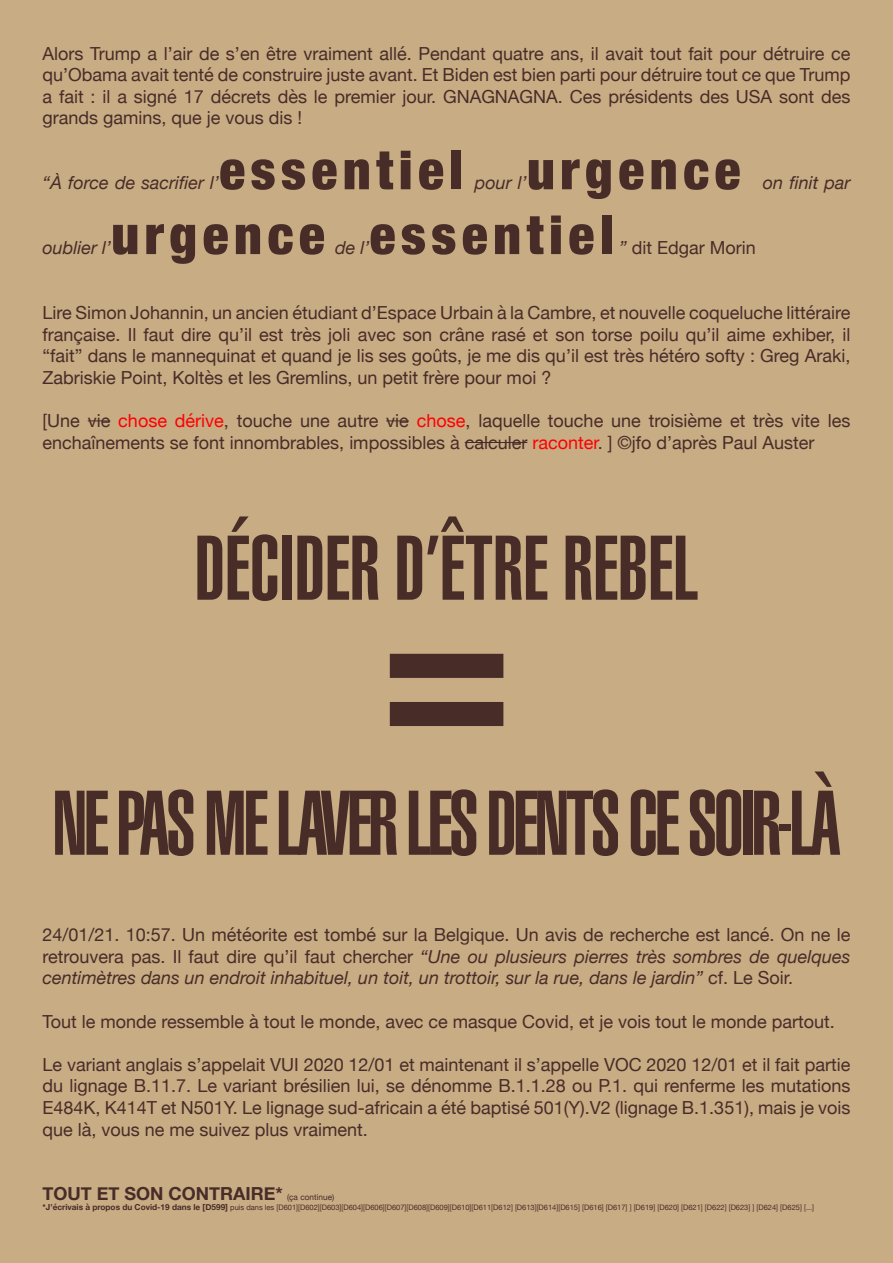
<style>
.page{position:relative;width:893px;height:1263px;background:#c8ac84}
.page>*{position:absolute;margin:0;border:0;box-sizing:border-box;transform-origin:0 0}
.t1{font:700 225px "Helvetica Neue";color:#482c28}
.t2{font:90px "Helvetica LT Std Ultra Comp";letter-spacing:-.04em;color:#482c28}
.t3{font:90px "Helvetica LT Std Ultra Comp";color:#482c28}
.t4{font:900 condensed 54px "Helvetica Neue";letter-spacing:.1em;color:#482c28}
.t5{font:18px/21.6px "Helvetica Neue";color:#482c28;text-align:justify}
.t6{font:italic 18px "Helvetica Neue";color:#482c28}
.t7{font:700 18px "Helvetica Neue";color:#482c28}
.t8{font:7.5px "Helvetica Neue";color:#482c28}
.s1{font-style:italic}
.s2{color:#f00}
.s3{font-weight:400;font-size:8.25px}
.s4{font-weight:700;font-size:8.25px}
</style>
<div class="page">
<svg style="left:88px;top:420px;width:22px;height:1px"></svg>
<svg style="left:386px;top:420px;width:23px;height:1px"></svg>
<hr style="left:465px;top:442px;width:62px;height:1px;background:#482c28">
<p class="t5" style="left:43px;top:43px;width:809px">Alors Trump a l’air de s’en être vraiment allé. Pendant quatre ans, il avait tout fait pour détruire ce qu’Obama avait tenté de construire juste avant. Et Biden est bien parti pour détruire tout ce que Trump a fait : il a signé 17 décrets dès le premier jour. GNAGNAGNA. Ces présidents des USA sont des grands gamins, que je vous dis !</p>
<h3 class="t4" style="left:219px;top:126px;width:246px">essentiel</h3>
<p class="t6" style="left:43px;top:170px;width:178px">“À force de sacrifier l’</p>
<h3 class="t4" style="left:527px;top:126px;width:215px">urgence</h3>
<p class="t6" style="left:475px;top:170px;width:54px">pour l’</p>
<h3 class="t4" style="left:111px;top:190px;width:215px">urgence</h3>
<p class="t6" style="left:43px;top:235px;width:70px">oublier l’</p>
<h3 class="t4" style="left:370px;top:190px;width:246px">essentiel</h3>
<p class="t6" style="left:335px;top:235px;width:36px">de l’</p>
<p class="t5" style="left:619px;top:238px;width:138px"><span class="s1">”</span> dit Edgar Morin</p>
<p class="t6" style="left:763px;top:170px;width:89px">on finit par</p>
<p class="t5" style="left:43px;top:303px;width:809px">Lire Simon Johannin, un ancien étudiant d’Espace Urbain à la Cambre, et nouvelle coqueluche littéraire française. Il faut dire qu’il est très joli avec son crâne rasé et son torse poilu qu’il aime exhiber, il “fait” dans le mannequinat et quand je lis ses goûts, je me dis qu’il est très hétéro softy : Greg Araki, Zabriskie Point, Koltès et les Gremlins, un petit frère pour moi ?</p>
<p class="t5" style="left:43px;top:411px;width:809px">[Une vie <span class="s2">chose dérive</span>, touche une autre vie <span class="s2">chose</span>, laquelle touche une troisième et très vite les enchaînements se font innombrables, impossibles à calculer <span class="s2">raconter</span>. ] ©jfo d’après Paul Auster</p>
<h2 class="t3" style="left:195px;top:516px;width:505px">DÉCIDER D’ÊTRE REBEL</h2>
<h1 class="t1" style="left:379px;top:490px;width:136px">=</h1>
<h2 class="t2" style="left:52px;top:771px;width:790px">NE PAS ME LAVER LES DENTS CE SOIR-LÀ</h2>
<p class="t5" style="left:43px;top:925px;width:809px">24/01/21. 10:57. Un météorite est tombé sur la Belgique. Un avis de recherche est lancé. On ne le retrouvera pas. Il faut dire qu’il faut chercher <span class="s1">“Une ou plusieurs pierres très sombres de quelques centimètres dans un endroit inhabituel, un toit, un trottoir, sur la rue, dans le jardin”</span> cf. Le Soir.</p>
<p class="t5" style="left:43px;top:1011px;width:794px">Tout le monde ressemble à tout le monde, avec ce masque Covid, et je vois tout le monde partout.</p>
<p class="t5" style="left:43px;top:1054px;width:809px">Le variant anglais s’appelait VUI 2020 12/01 et maintenant il s’appelle VOC 2020 12/01 et il fait partie du lignage B.11.7. Le variant brésilien lui, se dénomme B.1.1.28 ou P.1. qui renferme les mutations E484K, K414T et N501Y. Le lignage sud-africain a été baptisé 501(Y).V2 (lignage B.1.351), mais je vois que là, vous ne me suivez plus vraiment.</p>
<p class="t7" style="left:43px;top:1180px;width:293px">TOUT ET SON CONTRAIRE* <span class="s3">(ça continue)</span></p>
<p class="t8" style="left:43px;top:1202px;width:773px"><span class="s4">*J’écrivais à propos du Covid-19 dans le [D599]</span> puis dans les [D601][D602][D603][D604][D606][D607][D608][D609][D610][D611[D612] [D613][D614][D615] [D616] [D617] ] [D619] [D620] [D621] [D622] [D623] ] [D624] [D625] [...]</p>
</div>
